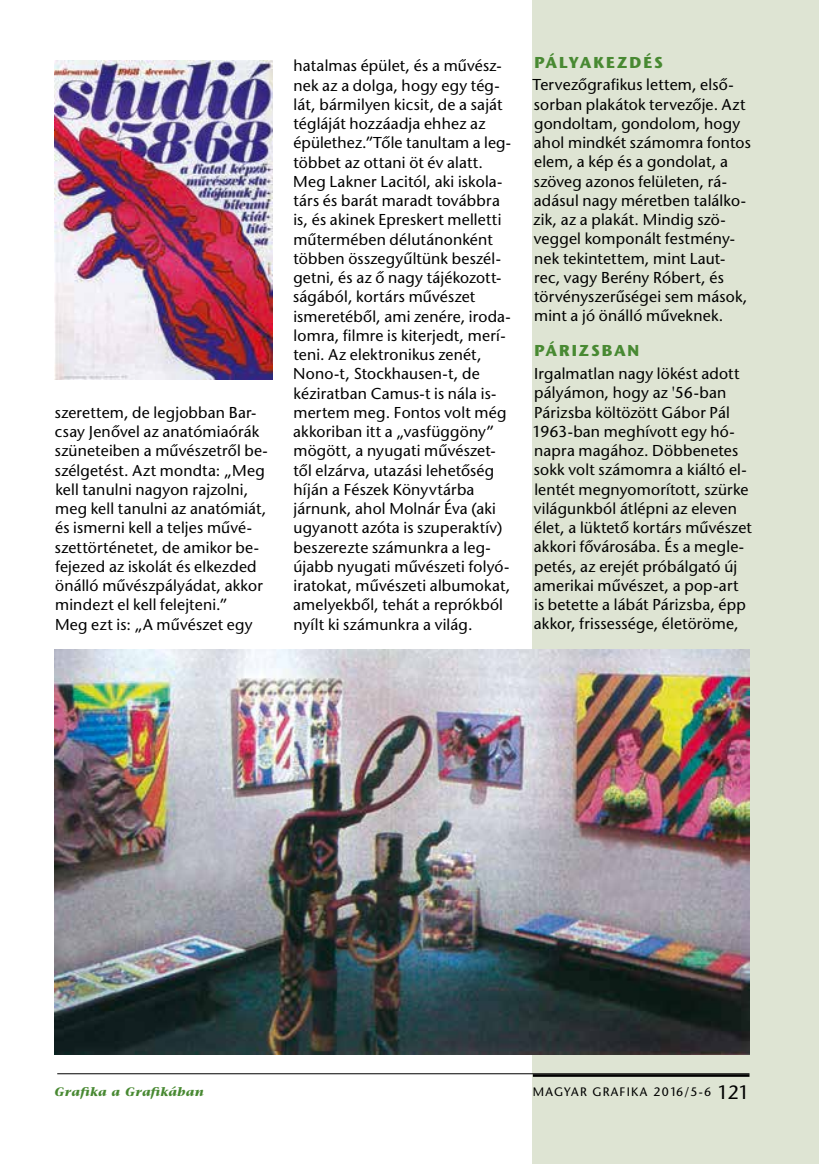
<style>
.page{position:relative;width:819px;height:1166px;background:#fff}
.page>*{position:absolute;margin:0;border:0;box-sizing:border-box;transform-origin:0 0}
.t1{font:15.75px/19.2px "Stone Sans H";letter-spacing:.015em;color:#000}
.t2{font:15.75px "Stone Sans Bold H";letter-spacing:.12em;color:#488932}
.t3{font:12.25px "Stone Sans H";letter-spacing:.1em;color:#000}
.t4{font:12.25px "Stone Serif Bold Italic H";letter-spacing:.025em;color:#488932}
.s1{font-size:19.25px}
</style>
<div class="page">
<div style="left:532px;top:0;width:287px;height:1163px;background:#dee4d3"></div>
<hr style="left:533px;top:1074px;width:216px;height:3px;background:#000">
<hr style="left:57px;top:1073px;width:692px;height:1px;background:#000">
<img style="left:55px;top:61px;width:217px;height:318px">
<img style="left:55px;top:650px;width:694px;height:404px">
<p class="t1" style="left:55px;top:403px;width:214px">szerettem, de legjobban Bar&shy;csay Jenôvel az anatómiaórák szüneteiben a mûvészetrôl be&shy;szélgetést. azt mondta: „meg kell tanulni nagyon rajzolni, meg kell tanulni az anatómiát, és ismerni kell a teljes mûvé&shy;szettörténetet, de amikor be&shy;fejezed az iskolát és elkezded önálló mûvészpályádat, akkor mindezt el kell felejteni.”<br>meg ezt is: „a mûvészet egy</p>
<p class="t1" style="left:293px;top:56px;width:219px">hatalmas épület, és a mûvész&shy;nek az a dolga, hogy egy tég&shy;lát, bármilyen kicsit, de a saját tégláját hozzáadja ehhez az épülethez.”Tôle tanultam a leg&shy;többet az ottani öt év alatt. meg Lakner Lacitól, aki iskola&shy;társ és barát maradt továbbra is, és akinek Epreskert melletti mûtermében délutánonként többen összegyûltünk beszél&shy;getni, és az ô nagy tájékozott&shy;ságából, kortárs mûvészet ismeretébôl, ami zenére, iroda&shy;lomra, filmre is kiterjedt, merí&shy;teni. az elektronikus zenét,<br>Nono-t, Stockhausen-t, de kéziratban Camus-t is nála is&shy;mertem meg. fontos volt még akkoriban itt a „vasfüggöny” mögött, a nyugati mûvészet&shy;tôl elzárva, utazási lehetôség híján a fészek könyvtárba járnunk, ahol molnár Éva (aki ugyanott azóta is szuperaktív) beszerezte számunkra a leg&shy;újabb nyugati mûvészeti folyó&shy;iratokat, mûvészeti albumokat, amelyekbôl, tehát a reprókból nyílt ki számunkra a világ.</p>
<p class="t2" style="left:534px;top:53px;width:130px">PÁLYAKEZDÉS</p>
<p class="t1" style="left:532px;top:75px;width:220px">Tervezôgrafikus lettem, elsô&shy;sorban plakátok tervezôje. azt gondoltam, gondolom, hogy ahol mindkét számomra fontos elem, a kép és a gondolat, a szöveg azonos felületen, rá&shy;adásul nagy méretben találko&shy;zik, az a plakát. mindig szö&shy;veggel komponált festmény&shy;nek tekintettem, mint Laut&shy;rec, vagy Berény róbert, és törvényszerûségei sem mások, mint a jó önálló mûveknek.</p>
<p class="t2" style="left:534px;top:341px;width:106px">PÁRIZSBAN</p>
<p class="t1" style="left:532px;top:364px;width:221px">irgalmatlan nagy lökést adott pályámon, hogy az '56-ban<br>Párizsba költözött gábor Pál<br>1963-ban meghívott egy hó&shy;napra magához. Döbbenetes sokk volt számomra a kiáltó el&shy;lentét megnyomorított, szürke világunkból átlépni az eleven élet, a lüktetô kortárs mûvészet akkori fôvárosába. És a megle&shy;petés, az erejét próbálgató új amerikai mûvészet, a pop-art<br>is betette a lábát Párizsba, épp akkor, frissessége, életöröme,</p>
<p class="t4" style="left:55px;top:1083px;width:151px">Grafika a Grafikában</p>
<p class="t3" style="left:532px;top:1084px;width:218px">magyar grafika 2016/5-6 <span class="s1">121</span></p>
</div>
